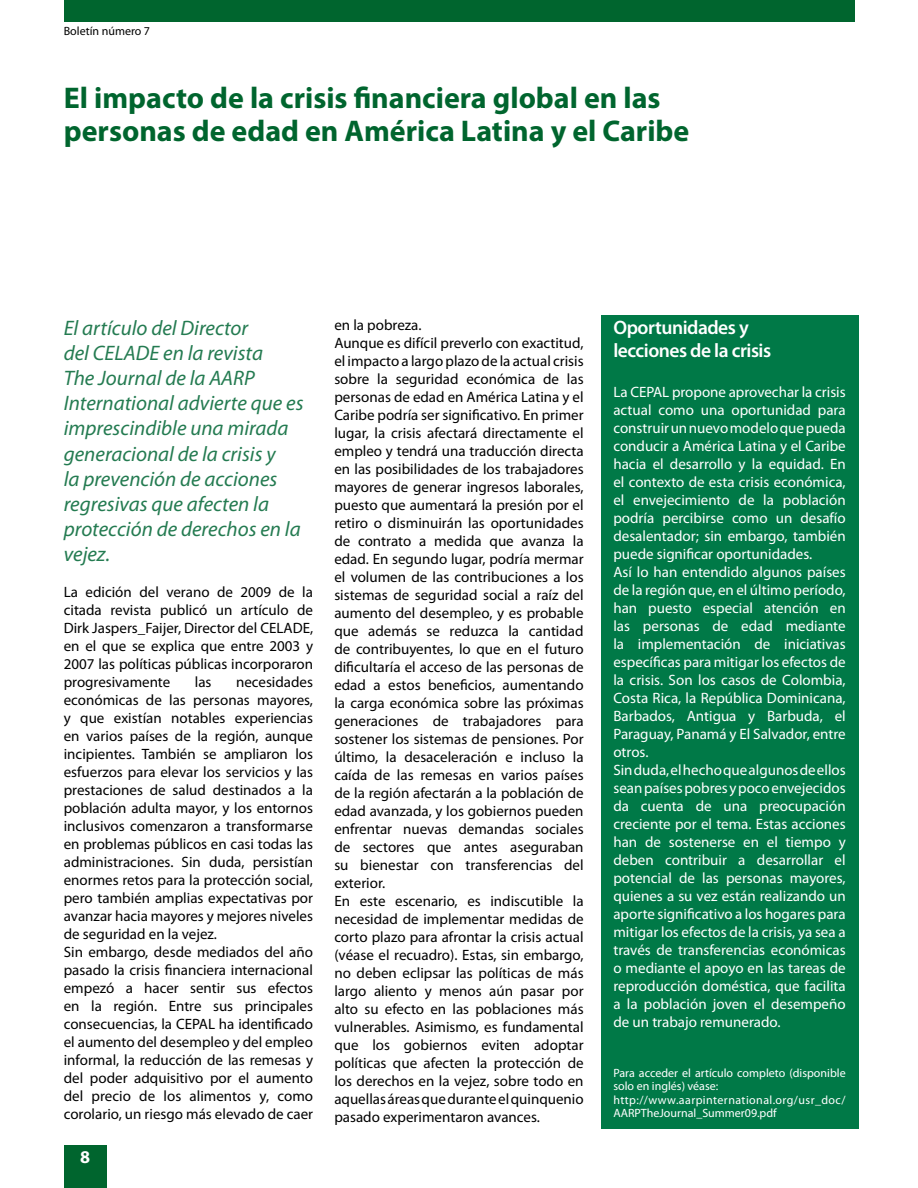
<style>
.page{position:relative;width:918px;height:1188px;background:#fff}
.page>*{position:absolute;margin:0;border:0;box-sizing:border-box;transform-origin:0 0}
.t1{font:700 30px/33px "Myriad Pro";color:#00652e}
.t2{font:italic 21px/25.2px "Myriad Pro";color:#247b51}
.t3{font:600 19.5px/23.4px "Myriad Pro";letter-spacing:-.025em;color:#fff}
.t4{font:700 18px "Myriad Pro";color:#fff}
.t5{font:15px/18px "Myriad Pro";color:#000}
.t6{font:15px/18px "Myriad Pro";color:#fff}
.t7{font:12px/13.5px "Myriad Pro";color:#fff}
.t8{font:12px "Myriad Pro";color:#000}
</style>
<div class="page">
<div style="left:64px;top:1145px;width:42px;height:43px;background:#00652e"></div>
<div style="left:64px;top:0;width:790px;height:21px;background:#00652e"></div>
<div style="left:601px;top:315px;width:257px;height:813px;background:#007947"></div>
<p class="t8" style="left:64px;top:23px;width:88px">Boletín número 7</p>
<h1 class="t1" style="left:64px;top:80px;width:627px">El impacto de la crisis financiera global en las personas de edad en América Latina y el Caribe</h1>
<p class="t2" style="left:64px;top:315px;width:241px">El artículo del Director<br>del CELADE en la revista<br>The Journal de la AARP<br>International advierte que es imprescindible una mirada generacional de la crisis y<br>la prevención de acciones regresivas que afecten la protección de derechos en la vejez.</p>
<p class="t5" style="left:64px;top:583px;width:251px;text-align:justify">La edición del verano de 2009 de la citada revista publicó un artículo de Dirk Jaspers_Faijer, Director del CELADE, en el que se explica que entre 2003 y 2007 las políticas públicas incorporaron progresivamente</p>
<p class="t5" style="left:64px;top:673px;width:251px;text-indent:172px">necesidades económicas de las personas mayores, y que existían notables experiencias en varios países de la región, aunque incipientes. También se ampliaron los esfuerzos para elevar los servicios y las prestaciones de salud destinados a la población adulta mayor, y los entornos inclusivos comenzaron a transformarse en problemas públicos en casi todas las administraciones. Sin duda, persistían enormes retos para la protección social, pero también amplias expectativas por avanzar hacia mayores y mejores niveles de seguridad en la vejez.<br>Sin embargo, desde mediados del año pasado la crisis financiera internacional empezó a hacer sentir sus efectos en la región. Entre sus principales consecuencias, la CEPAL ha identificado el aumento del desempleo y del empleo informal, la reducción de las remesas y del poder adquisitivo por el aumento del precio de los alimentos y, como corolario, un riesgo más elevado de caer</p>
<p class="t5" style="left:195px;top:673px;width:18px">las</p>
<p class="t4" style="left:80px;top:1146px;width:11px">8</p>
<p class="t5" style="left:334px;top:316px;width:251px">en la pobreza.<br>Aunque es difícil preverlo con exactitud, el impacto a largo plazo de la actual crisis sobre la seguridad económica de las personas de edad en América Latina y el Caribe podría ser significativo. En primer lugar, la crisis afectará directamente el empleo y tendrá una traducción directa en las posibilidades de los trabajadores mayores de generar ingresos laborales, puesto que aumentará la presión por el retiro o disminuirán las oportunidades de contrato a medida que avanza la edad. En segundo lugar, podría mermar el volumen de las contribuciones a los sistemas de seguridad social a raíz del aumento del desempleo, y es probable que además se reduzca la cantidad de contribuyentes, lo que en el futuro dificultaría el acceso de las personas de edad a estos beneficios, aumentando la carga económica sobre las próximas generaciones de trabajadores para sostener los sistemas de pensiones. Por último, la desaceleración e incluso la caída de las remesas en varios países de la región afectarán a la población de edad avanzada, y los gobiernos pueden enfrentar nuevas demandas sociales de sectores que antes aseguraban su bienestar con transferencias del exterior.<br>En este escenario, es indiscutible la necesidad de implementar medidas de corto plazo para afrontar la crisis actual (véase el recuadro). Estas, sin embargo, no deben eclipsar las políticas de más largo aliento y menos aún pasar por alto su efecto en las poblaciones más vulnerables. Asimismo, es fundamental que los gobiernos eviten adoptar políticas que afecten la protección de los derechos en la vejez, sobre todo en aquellas áreas que durante el quinquenio pasado experimentaron avances.</p>
<h3 class="t3" style="left:613px;top:315px;width:159px">Oportunidades y lecciones de la crisis</h3>
<p class="t6" style="left:613px;top:383px;width:234px">La CEPAL propone aprovechar la crisis actual como una oportunidad para construir un nuevo modelo que pueda conducir a América Latina y el Caribe hacia el desarrollo y la equidad. En el contexto de esta crisis económica, el envejecimiento de la población podría percibirse como un desafío desalentador; sin embargo, también puede significar oportunidades.<br>Así lo han entendido algunos países de la región que, en el último período, han puesto especial atención en las personas de edad mediante la implementación de iniciativas específicas para mitigar los efectos de la crisis. Son los casos de Colombia, Costa Rica, la República Dominicana, Barbados, Antigua y Barbuda, el Paraguay, Panamá y El Salvador, entre otros.<br>Sin duda, el hecho que algunos de ellos sean países pobres y poco envejecidos da cuenta de una preocupación creciente por el tema. Estas acciones han de sostenerse en el tiempo y deben contribuir a desarrollar el potencial de las personas mayores, quienes a su vez están realizando un aporte significativo a los hogares para mitigar los efectos de la crisis, ya sea a través de transferencias económicas o mediante el apoyo en las tareas de reproducción doméstica, que facilita a la población joven el desempeño de un trabajo remunerado.</p>
<p class="t7" style="left:613px;top:1066px;width:234px">Para acceder el artículo completo (disponible solo en inglés) véase: http://www.aarpinternational.org/usr_doc/ AARPTheJournal_Summer09.pdf</p>
</div>
